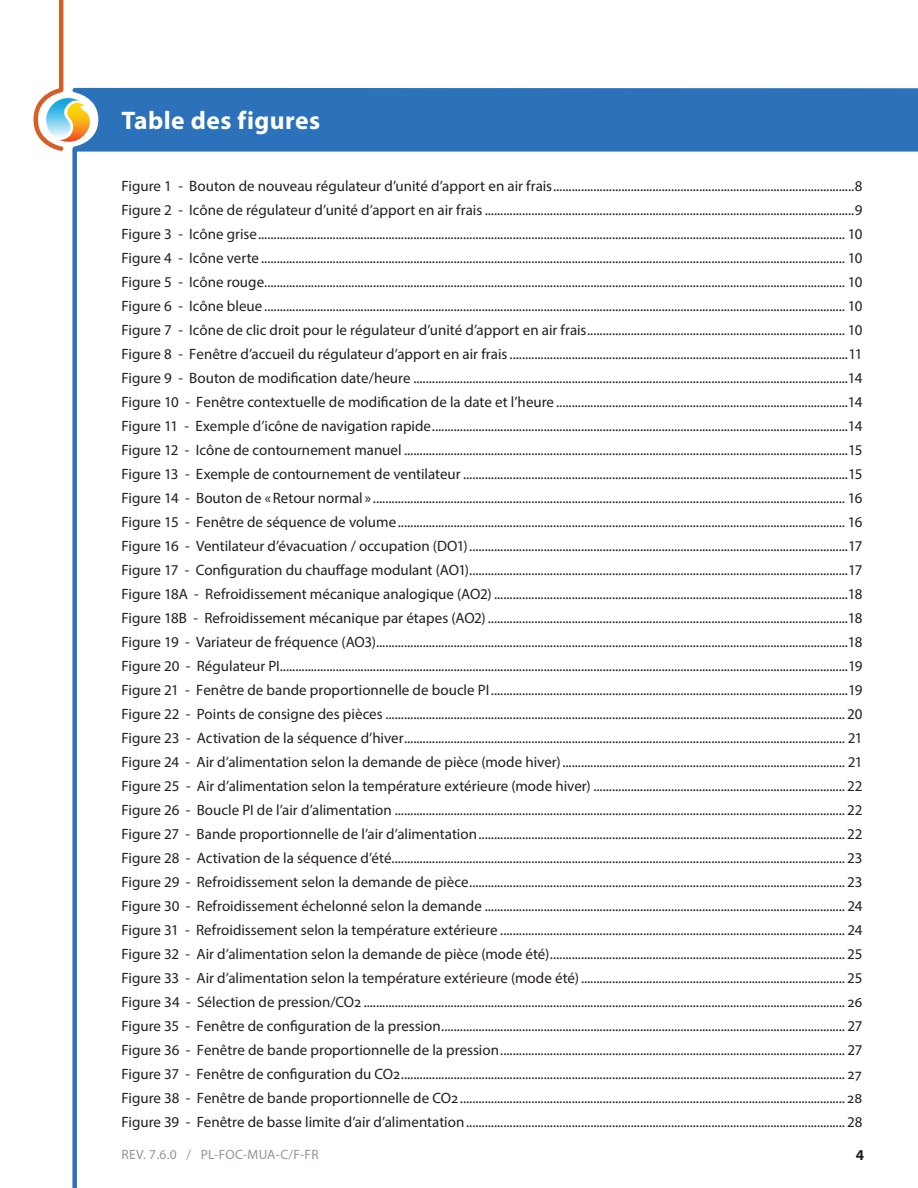
<style>
.page{position:relative;width:918px;height:1188px;background:#fff}
.page>*{position:absolute;margin:0;border:0;box-sizing:border-box;transform-origin:0 0}
.t1{font:700 25.5px "Myriad Pro";letter-spacing:.015em;color:#fff}
.t2{font:15px/24px "Myriad Pro";letter-spacing:-.005em;color:#231f20;text-align:justify}
.t3{font:700 15px "Myriad Pro";color:#231f20}
.t4{font:13.5px "Myriad Pro";letter-spacing:.02em;color:#939598}
</style>
<div class="page">
<svg style="left:33px;top:0;width:72px;height:1188px"></svg>
<div style="left:72px;top:88px;width:846px;height:64px;background:#2b72ba"></div>
<h1 class="t1" style="left:122px;top:104px;width:200px">Table des figures</h1>
<p class="t2" style="left:122px;top:174px;width:743px">Figure 1 - Bouton de nouveau régulateur d’unité d’apport en air frais.................................................................................................8<br>Figure 2 - Icône de régulateur d’unité d’apport en air frais .......................................................................................................................9<br>Figure 3 - Icône grise............................................................................................................................................................................................. 10<br>Figure 4 - Icône verte ............................................................................................................................................................................................ 10<br>Figure 5 - Icône rouge........................................................................................................................................................................................... 10<br>Figure 6 - Icône bleue ........................................................................................................................................................................................... 10<br>Figure 7 - Icône de clic droit pour le régulateur d’unité d’apport en air frais................................................................................... 10<br>Figure 8 - Fenêtre d’accueil du régulateur d’apport en air frais.............................................................................................................11<br>Figure 9 - Bouton de modification date/heure ............................................................................................................................................14<br>Figure 10 - Fenêtre contextuelle de modification de la date et l’heure ..............................................................................................14<br>Figure 11 - Exemple d’icône de navigation rapide......................................................................................................................................14<br>Figure 12 - Icône de contournement manuel ...............................................................................................................................................15<br>Figure 13 - Exemple de contournement de ventilateur............................................................................................................................15<br>Figure 14 - Bouton de «Retour normal » ........................................................................................................................................................ 16<br>Figure 15 - Fenêtre de séquence de volume................................................................................................................................................ 16<br>Figure 16 - Ventilateur d’évacuation / occupation (DO1)..........................................................................................................................17<br>Figure 17 - Configuration du chauffage modulant (AO1)..........................................................................................................................17<br>Figure 18A - Refroidissement mécanique analogique (AO2) ..................................................................................................................18<br>Figure 18B - Refroidissement mécanique par étapes (AO2)....................................................................................................................18<br>Figure 19 - Variateur de fréquence (AO3)........................................................................................................................................................18<br>Figure 20 - Régulateur PI.......................................................................................................................................................................................19<br>Figure 21 - Fenêtre de bande proportionnelle de boucle PI...................................................................................................................19<br>Figure 22 - Points de consigne des pièces .................................................................................................................................................... 20<br>Figure 23 - Activation de la séquence d’hiver.............................................................................................................................................. 21<br>Figure 24 - Air d’alimentation selon la demande de pièce (mode hiver)........................................................................................... 21<br>Figure 25 - Air d’alimentation selon la température extérieure (mode hiver) ................................................................................. 22<br>Figure 26 - Boucle PI de l’air d’alimentation ................................................................................................................................................. 22<br>Figure 27 - Bande proportionnelle de l’air d’alimentation...................................................................................................................... 22<br>Figure 28 - Activation de la séquence d’été.................................................................................................................................................. 23<br>Figure 29 - Refroidissement selon la demande de pièce......................................................................................................................... 23<br>Figure 30 - Refroidissement échelonné selon la demande .................................................................................................................... 24<br>Figure 31 - Refroidissement selon la température extérieure ............................................................................................................... 24<br>Figure 32 - Air d’alimentation selon la demande de pièce (mode été)............................................................................................... 25<br>Figure 33 - Air d’alimentation selon la température extérieure (mode été)..................................................................................... 25<br>Figure 34 - Sélection de pression/CO2........................................................................................................................................................... 26<br>Figure 35 - Fenêtre de configuration de la pression.................................................................................................................................. 27<br>Figure 36 - Fenêtre de bande proportionnelle de la pression............................................................................................................... 27<br>Figure 37 - Fenêtre de configuration du CO2............................................................................................................................................... 27<br>Figure 38 - Fenêtre de bande proportionnelle de CO2............................................................................................................................28<br>Figure 39 - Fenêtre de basse limite d’air d’alimentation.......................................................................................................................... 28</p>
<p class="t4" style="left:122px;top:1146px;width:199px">REV. 7.6.0 / PL-FOC-MUA-C/F-FR</p>
<p class="t3" style="left:856px;top:1146px;width:10px">4</p>
</div>
